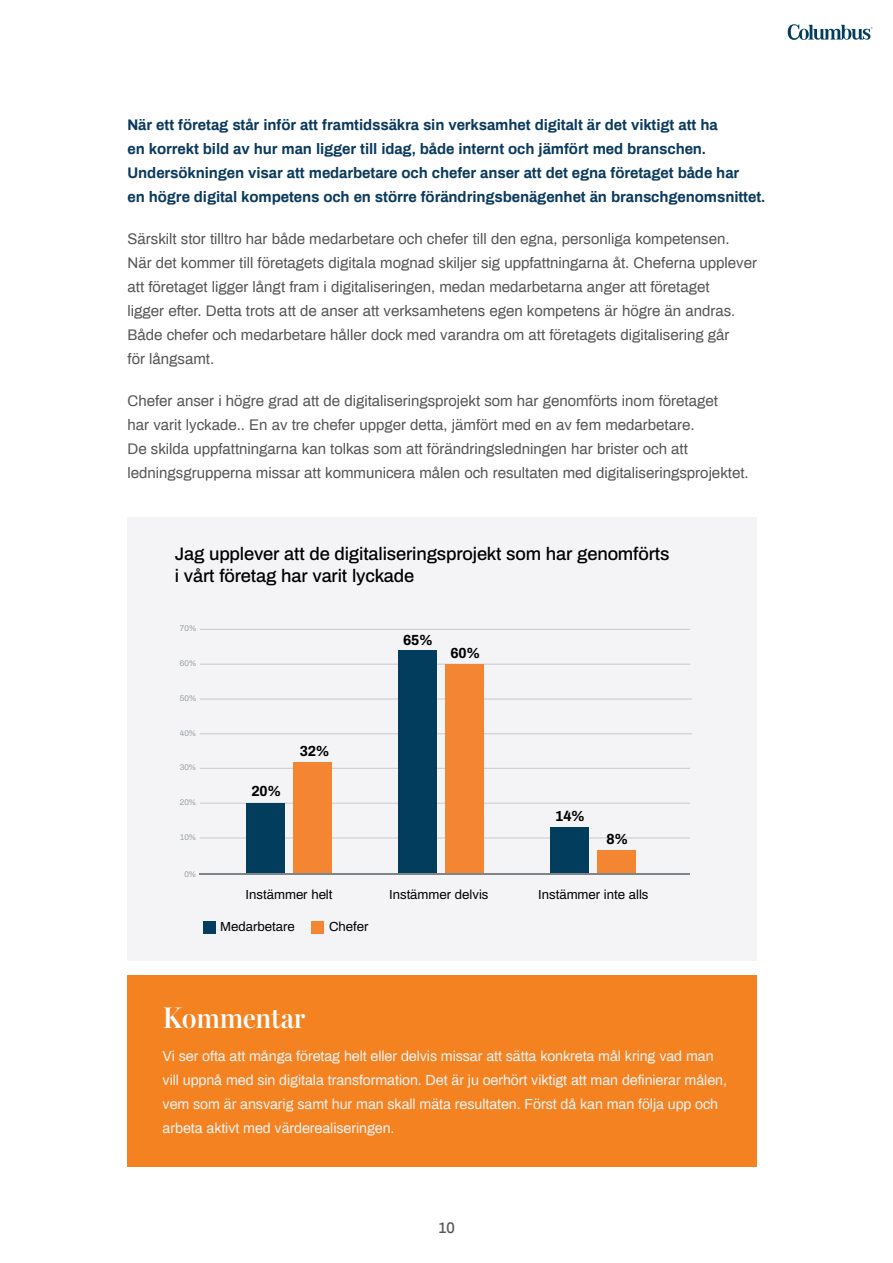
<style>
.page{position:relative;width:893px;height:1263px;background:#fff}
.page>*{position:absolute;margin:0;border:0;box-sizing:border-box;transform-origin:0 0}
.t1{font:600 30px "Miller Banner Condensed";letter-spacing:-.005em;color:#fff}
.t2{font:500 18.15px/21.9px "Archivo";letter-spacing:-.01em;color:#000001}
.t3{font:15px/24px "Archivo";color:#545554}
.t4{font:700 15px/24px "Archivo";letter-spacing:-.01em;color:#0a3a5d}
.t5{font:500 15px "Archivo";color:#545554}
.t6{font:700 14.7px "Archivo";color:#000001}
.t7{font:14.25px/24px "Archivo";letter-spacing:-.005em;color:#f4f4f6}
.t8{font:13.2px "Archivo";color:#000001}
.t9{font:8.1px "Archivo";color:#99a0a1}
</style>
<div class="page">
<svg style="left:788px;top:24px;width:84px;height:16px"></svg>
<div style="left:128px;top:518px;width:629px;height:443px;background:#f4f4f6"></div>
<hr style="left:200px;top:768px;width:490px;height:1px;background:#c5caca">
<hr style="left:200px;top:803px;width:490px;height:1px;background:#c5caca">
<hr style="left:200px;top:838px;width:490px;height:1px;background:#c5caca">
<hr style="left:200px;top:699px;width:492px;height:1px;background:#c5caca">
<hr style="left:200px;top:733px;width:492px;height:1px;background:#c5caca">
<div style="left:550px;top:828px;width:38px;height:45px;background:#023d5e"></div>
<div style="left:597px;top:850px;width:39px;height:23px;background:#f48532"></div>
<hr style="left:200px;top:873px;width:490px;height:1px;background:#808588">
<div style="left:203px;top:921px;width:12px;height:12px;background:#023d5e"></div>
<div style="left:312px;top:921px;width:12px;height:12px;background:#f48532"></div>
<hr style="left:200px;top:629px;width:490px;height:1px;background:#c5caca">
<hr style="left:200px;top:664px;width:490px;height:1px;background:#c5caca">
<div style="left:246px;top:803px;width:39px;height:70px;background:#023d5e"></div>
<div style="left:294px;top:762px;width:38px;height:111px;background:#f48532"></div>
<div style="left:398px;top:650px;width:38px;height:223px;background:#023d5e"></div>
<div style="left:445px;top:664px;width:39px;height:209px;background:#f48532"></div>
<div style="left:128px;top:976px;width:629px;height:191px;background:#f58220"></div>
<p class="t4" style="left:128px;top:113px;width:639px">När ett företag står inför att framtidssäkra sin verksamhet digitalt är det viktigt att ha<br>en korrekt bild av hur man ligger till idag, både internt och jämfört med branschen.<br>Undersökningen visar att medarbetare och chefer anser att det egna företaget både har<br>en högre digital kompetens och en större förändringsbenägenhet än branschgenomsnittet.</p>
<p class="t3" style="left:128px;top:226px;width:631px">Särskilt stor tilltro har både medarbetare och chefer till den egna, personliga kompetensen.<br>När det kommer till företagets digitala mognad skiljer sig uppfattningarna åt. Cheferna upplever att företaget ligger långt fram i digitaliseringen, medan medarbetarna anger att företaget<br>ligger efter. Detta trots att de anser att verksamhetens egen kompetens är högre än andras.<br>Både chefer och medarbetare håller dock med varandra om att företagets digitalisering går<br>för långsamt.</p>
<p class="t3" style="left:128px;top:388px;width:623px">Chefer anser i högre grad att de digitaliseringsprojekt som har genomförts inom företaget<br>har varit lyckade.. En av tre chefer uppger detta, jämfört med en av fem medarbetare.<br>De skilda uppfattningarna kan tolkas som att förändringsledningen har brister och att ledningsgrupperna missar att kommunicera målen och resultaten med digitaliseringsprojektet.</p>
<p class="t2" style="left:175px;top:542px;width:496px">Jag upplever att de digitaliseringsprojekt som har genomförts i vårt företag har varit lyckade</p>
<p class="t9" style="left:180px;top:623px;width:18px">70%</p>
<p class="t9" style="left:180px;top:657px;width:18px">60%</p>
<p class="t9" style="left:180px;top:692px;width:18px">50%</p>
<p class="t9" style="left:180px;top:727px;width:18px">40%</p>
<p class="t9" style="left:180px;top:762px;width:18px">30%</p>
<p class="t9" style="left:180px;top:796px;width:18px">20%</p>
<p class="t9" style="left:180px;top:831px;width:18px">10%</p>
<p class="t9" style="left:184px;top:869px;width:13px">0%</p>
<p class="t6" style="left:403px;top:630px;width:31px">65%</p>
<p class="t6" style="left:450px;top:643px;width:31px">60%</p>
<p class="t6" style="left:251px;top:781px;width:31px">20%</p>
<p class="t6" style="left:300px;top:741px;width:31px">32%</p>
<p class="t8" style="left:246px;top:885px;width:88px">Instämmer helt</p>
<p class="t8" style="left:220px;top:918px;width:76px">Medarbetare</p>
<p class="t8" style="left:329px;top:918px;width:41px">Chefer</p>
<p class="t6" style="left:555px;top:806px;width:31px">14%</p>
<p class="t6" style="left:606px;top:829px;width:23px">8%</p>
<p class="t8" style="left:389px;top:885px;width:101px">Instämmer delvis</p>
<p class="t8" style="left:538px;top:885px;width:112px">Instämmer inte alls</p>
<h1 class="t1" style="left:163px;top:994px;width:144px">Kommentar</h1>
<p class="t7" style="left:163px;top:1043px;width:566px">Vi ser ofta att många företag helt eller delvis missar att sätta konkreta mål kring vad man vill uppnå med sin digitala transformation. Det är ju oerhört viktigt att man definierar målen, vem som är ansvarig samt hur man skall mäta resultaten. Först då kan man följa upp och arbeta aktivt med värderealiseringen.</p>
<p class="t5" style="left:438px;top:1217px;width:18px">10</p>
</div>
